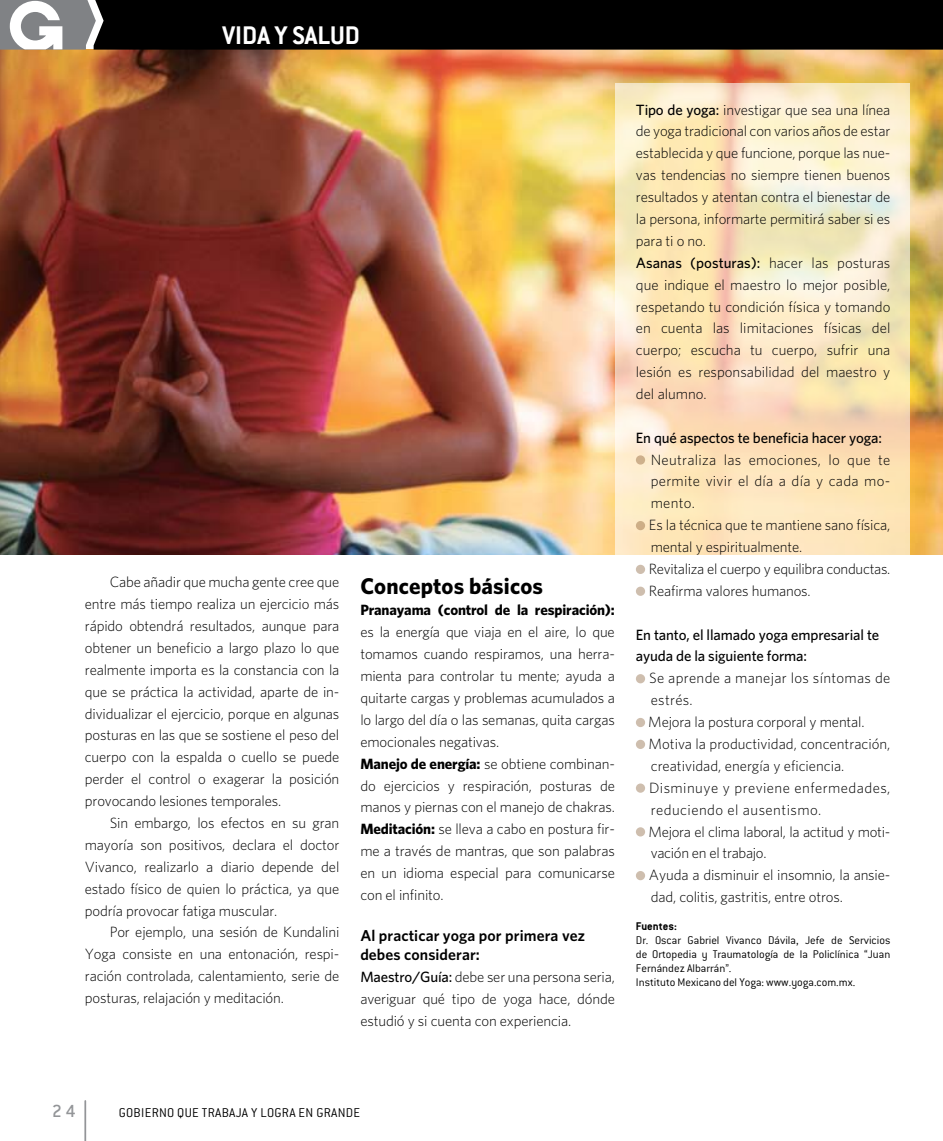
<style>
.page{position:relative;width:943px;height:1141px;background:#fff}
.page>*{position:absolute;margin:0;border:0;box-sizing:border-box;transform-origin:0 0}
.t1{font:700 28px "Conduit ITC";color:#fff}
.t2{font:700 22.75px "Whitney HTF";letter-spacing:.005em;color:#000}
.t3{font:500 19.25px "Conduit ITC";color:#939598}
.t4{font:600 15.75px/19.2px "Whitney HTF";letter-spacing:.005em;color:#000}
.t5{font:300 14.88px/21.9px "Whitney HTF";letter-spacing:-.01em;color:#000;text-align:justify}
.t6{font:500 14.88px/21.9px "Whitney HTF";letter-spacing:-.01em;color:#000}
.t7{font:700 14.88px "Whitney HTF";letter-spacing:-.01em;color:#000}
.t8{font:300 14px "Conduit ITC";letter-spacing:.02em;color:#000}
.t9{font:300 12.25px/14px "Conduit ITC";color:#000}
.t10{font:700 12.25px "Conduit ITC";color:#000}
.s1{font-weight:700}
.s2{font-weight:500}
</style>
<div class="page">
<img style="left:0;top:50px;width:943px;height:505px">
<svg style="left:615px;top:83px;width:294px;height:484px;background:#fae7c2"></svg>
<svg style="left:636px;top:455px;width:9px;height:10px"></svg>
<div style="left:636px;top:521px;width:9px;height:9px;background:#ceae87;border-radius:50%"></div>
<div style="left:636px;top:565px;width:9px;height:9px;background:#cebeae;border-radius:50%"></div>
<div style="left:636px;top:587px;width:9px;height:9px;background:#cebeae;border-radius:50%"></div>
<div style="left:636px;top:674px;width:9px;height:9px;background:#cebeae;border-radius:50%"></div>
<div style="left:636px;top:718px;width:9px;height:9px;background:#cebeae;border-radius:50%"></div>
<div style="left:636px;top:740px;width:9px;height:9px;background:#cebeae;border-radius:50%"></div>
<div style="left:636px;top:783px;width:9px;height:10px;background:#cebeae;border-radius:50%"></div>
<div style="left:636px;top:827px;width:9px;height:9px;background:#cebeae;border-radius:50%"></div>
<div style="left:636px;top:871px;width:9px;height:9px;background:#cebeae;border-radius:50%"></div>
<hr style="left:84px;top:1101px;width:2px;height:40px;background:#939598">
<svg style="left:0;top:0;width:943px;height:50px;background:#141313"></svg>
<h1 class="t1" style="left:223px;top:19px;width:139px">VIDA Y SALUD</h1>
<p class="t5" style="left:85px;top:571px;width:256px;text-indent:25px">Cabe añadir que mucha gente cree que entre más tiempo realiza un ejercicio más rápido obtendrá resultados, aunque para obtener un beneficio a largo plazo lo que realmente importa es la constancia con la que se práctica la actividad, aparte de in&shy;dividualizar el ejercicio, porque en algunas posturas en las que se sostiene el peso del cuerpo con la espalda o cuello se puede perder el control o exagerar la posición provocando lesiones temporales.</p>
<p class="t5" style="left:85px;top:812px;width:256px;text-indent:25px">Sin embargo, los efectos en su gran mayoría son positivos, declara el doctor Vivanco, realizarlo a diario depende del estado físico de quien lo práctica, ya que podría provocar fatiga muscular.</p>
<p class="t5" style="left:85px;top:921px;width:256px;text-indent:25px">Por ejemplo, una sesión de Kundalini Yoga consiste en una entonación, respi&shy;ración controlada, calentamiento, serie de posturas, relajación y meditación.</p>
<h2 class="t2" style="left:360px;top:572px;width:184px">Conceptos básicos</h2>
<p class="t7" style="left:360px;top:601px;width:256px">Pranayama (control de la respiración):</p>
<p class="t5" style="left:360px;top:621px;width:256px;text-align:left">es la energía que viaja en el aire, lo que tomamos cuando respiramos, una herra&shy;mienta para controlar tu mente; ayuda a quitarte cargas y problemas acumulados a lo largo del día o las semanas, quita cargas emocionales negativas.<br><span class="s1">Manejo de energía:</span> se obtiene combinan&shy;do ejercicios y respiración, posturas de manos y piernas con el manejo de chakras.<br><span class="s1">Meditación:</span> se lleva a cabo en postura fir&shy;me a través de mantras, que son palabras en un idioma especial para comunicarse con el infinito.</p>
<p class="t4" style="left:360px;top:925px;width:226px">Al practicar yoga por primera vez debes considerar:</p>
<p class="t5" style="left:360px;top:966px;width:256px"><span class="s2">Maestro/Guía:</span> debe ser una persona seria, averiguar qué tipo de yoga hace, dónde estudió y si cuenta con experiencia.</p>
<p class="t5" style="left:636px;top:98px;width:256px;text-align:left"><span class="s2">Tipo de yoga:</span> investigar que sea una línea de yoga tradicional con varios años de estar establecida y que funcione, porque las nue&shy;vas tendencias no siempre tienen buenos resultados y atentan contra el bienestar de la persona, informarte permitirá saber si es para ti o no.<br><span class="s2">Asanas (posturas):</span> hacer las posturas que indique el maestro lo mejor posible, respetando tu condición física y tomando en cuenta las limitaciones físicas del cuerpo; escucha tu cuerpo, sufrir una lesión es responsabilidad del maestro y del alumno.</p>
<p class="t6" style="left:636px;top:426px;width:248px">En qué aspectos te beneficia hacer yoga:</p>
<p class="t5" style="left:648px;top:448px;width:243px;text-align:left">Neutraliza las emociones, lo que te permite vivir el día a día y cada mo&shy;mento.<br>Es la técnica que te mantiene sano física, mental y espiritualmente.<br>Revitaliza el cuerpo y equilibra conductas.<br>Reafirma valores humanos.</p>
<p class="t6" style="left:636px;top:623px;width:245px">En tanto, el llamado yoga empresarial te ayuda de la siguiente forma:</p>
<p class="t5" style="left:648px;top:667px;width:244px;text-align:left">Se aprende a manejar los síntomas de estrés.<br>Mejora la postura corporal y mental.<br>Motiva la productividad, concentración, creatividad, energía y eficiencia.<br>Disminuye y previene enfermedades, reduciendo el ausentismo.<br>Mejora el clima laboral, la actitud y moti&shy;vación en el trabajo.<br>Ayuda a disminuir el insomnio, la ansie&shy;dad, colitis, gastritis, entre otros.</p>
<p class="t10" style="left:636px;top:919px;width:43px">Fuentes:</p>
<p class="t9" style="left:636px;top:933px;width:256px">Dr. Oscar Gabriel Vivanco Dávila, Jefe de Servicios de Ortopedia y Traumatología de la Policlínica “Juan Fernández Albarrán”.<br>Instituto Mexicano del Yoga: www.yoga.com.mx.</p>
<p class="t3" style="left:52px;top:1100px;width:25px">24</p>
<p class="t8" style="left:119px;top:1105px;width:243px">GOBIERNO QUE TRABAJA Y LOGRA EN GRANDE</p>
</div>
